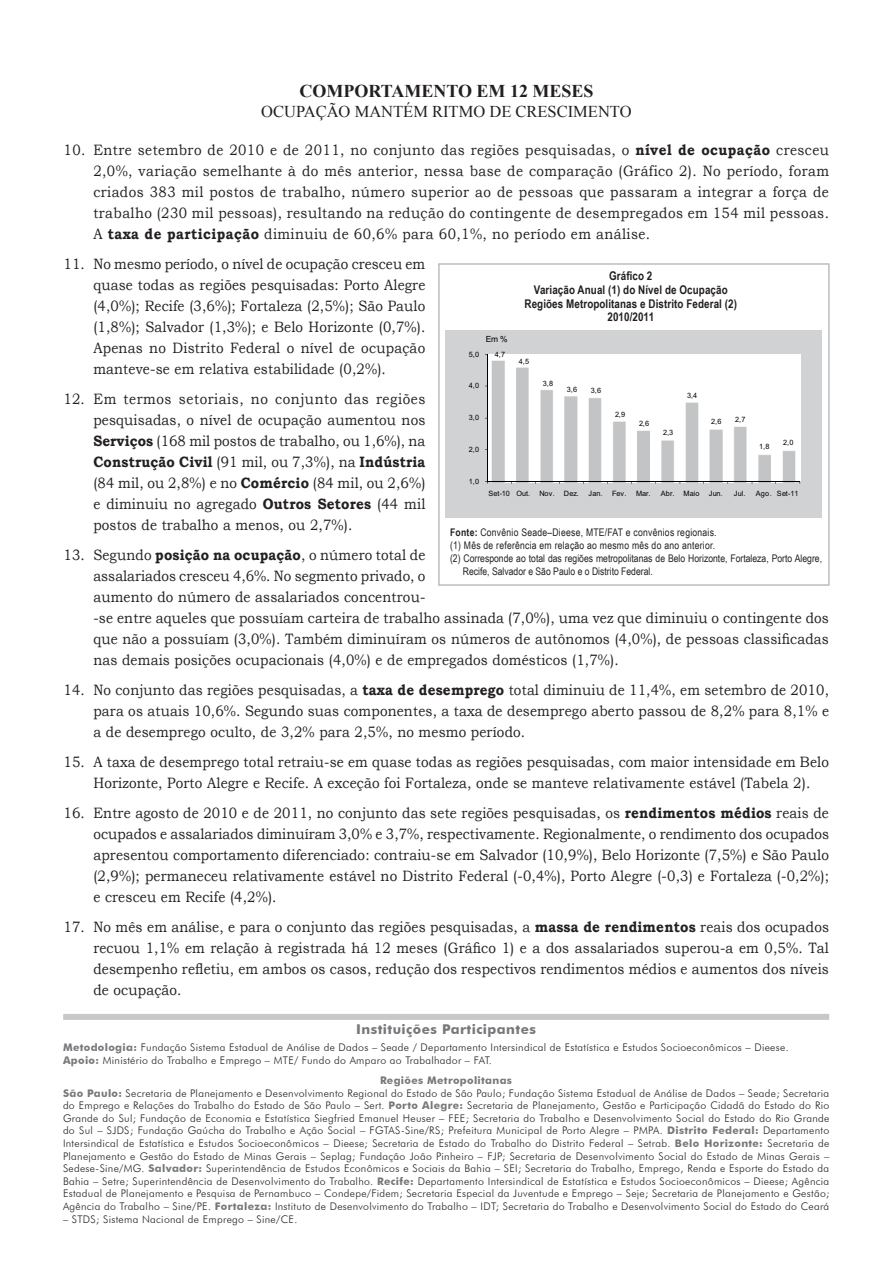
<style>
.page{position:relative;width:893px;height:1263px;background:#fff}
.page>*{position:absolute;margin:0;border:0;box-sizing:border-box;transform-origin:0 0}
.t1{font:700 18px "Times New Roman";color:#231f20}
.t2{font:16.5px "Times New Roman";color:#231f20}
.t3{font:15px/21px "Bookman Old Style";letter-spacing:.01em;color:#231f20;text-align:justify;scale:.9 1}
.t4{font:700 13.5px "Futura BT";letter-spacing:.03em;color:#76787b}
.t5{font:700 12px/13.6px "Arial Narrow";letter-spacing:.005em;color:#231f20;text-align:center}
.t6{font:300 10.5px/12.6px "Futura BT";letter-spacing:.03em;color:#231f20}
.t7{font:10.5px "Arial Narrow";color:#231f20}
.t8{font:10.5px "Arial Narrow";letter-spacing:.025em;color:#231f20}
.t9{font:8.4px "Arial";color:#000}
.t10{font:7.35px "Arial";letter-spacing:.005em;color:#000}
.t11{font:7.35px "Arial";letter-spacing:-.015em;color:#000}
.s1{font-weight:700}
.s2{font-weight:700;color:#76787b}
</style>
<div class="page">
<div style="left:63px;top:1014px;width:766px;height:6px;background:#c7c8ca"></div>
<div style="left:446px;top:330px;width:376px;height:188px;background:#d1d2d4"></div>
<div style="left:438px;top:263px;width:392px;height:323px;border:2px solid #bcbdc0"></div>
<div style="left:487px;top:354px;width:313px;height:128px;background:#fff"></div>
<img style="left:491px;top:361px;width:305px;height:122px">
<hr style="left:487px;top:354px;width:1px;height:127px;background:#000">
<hr style="left:487px;top:481px;width:313px;height:1px;background:#000">
<p class="t1" style="left:299px;top:79px;width:296px">COMPORTAMENTO EM 12 MESES</p>
<p class="t2" style="left:261px;top:100px;width:372px">OCUPAÇÃO MANTÉM RITMO DE CRESCIMENTO</p>
<p class="t3" style="left:93px;top:140px;width:819px;text-indent:-30px">10. Entre setembro de 2010 e de 2011, no conjunto das regiões pesquisadas, o <span class="s1">nível de ocupação</span> cresceu 2,0%, variação semelhante à do mês anterior, nessa base de comparação (Gráfico 2). No período, foram criados 383 mil postos de trabalho, número superior ao de pessoas que passaram a integrar a força de trabalho (230 mil pessoas), resultando na redução do contingente de desempregados em 154 mil pessoas.<br>A <span class="s1">taxa de participação</span> diminuiu de 60,6% para 60,1%, no período em análise.</p>
<p class="t3" style="left:93px;top:254px;width:370px;text-indent:-30px">11. No mesmo período, o nível de ocupação cresceu em quase todas as regiões pesquisadas: Porto Alegre (4,0%); Recife (3,6%); Fortaleza (2,5%); São Paulo (1,8%); Salvador (1,3%); e Belo Horizonte (0,7%).<br>Apenas no Distrito Federal o nível de ocupação manteve-se em relativa estabilidade (0,2%).</p>
<p class="t3" style="left:93px;top:388px;width:370px;text-indent:-30px">12. Em termos setoriais, no conjunto das regiões pesquisadas, o nível de ocupação aumentou nos <span class="s1">Serviços</span> (168 mil postos de trabalho, ou 1,6%), na <span class="s1">Construção Civil</span> (91 mil, ou 7,3%), na <span class="s1">Indústria </span>(84 mil, ou 2,8%) e no <span class="s1">Comércio</span> (84 mil, ou 2,6%) e diminuiu no agregado <span class="s1">Outros Setores</span> (44 mil postos de trabalho a menos, ou 2,7%).</p>
<p class="t3" style="left:93px;top:544px;width:819px;text-align:left;text-indent:-30px">13. Segundo <span class="s1">posição na ocupação</span>, o número total de<br>assalariados cresceu 4,6%. No segmento privado, o<br>aumento do número de assalariados concentrou-<br>-se entre aqueles que possuíam carteira de trabalho assinada (7,0%), uma vez que diminuiu o contingente dos que não a possuíam (3,0%). Também diminuíram os números de autônomos (4,0%), de pessoas classificadas nas demais posições ocupacionais (4,0%) e de empregados domésticos (1,7%).</p>
<p class="t3" style="left:93px;top:679px;width:819px;text-indent:-30px">14. No conjunto das regiões pesquisadas, a <span class="s1">taxa de desemprego</span> total diminuiu de 11,4%, em setembro de 2010, para os atuais 10,6%. Segundo suas componentes, a taxa de desemprego aberto passou de 8,2% para 8,1% e a de desemprego oculto, de 3,2% para 2,5%, no mesmo período.</p>
<p class="t3" style="left:93px;top:751px;width:819px;text-indent:-30px">15. A taxa de desemprego total retraiu-se em quase todas as regiões pesquisadas, com maior intensidade em Belo<br>Horizonte, Porto Alegre e Recife. A exceção foi Fortaleza, onde se manteve relativamente estável (Tabela 2).</p>
<p class="t3" style="left:93px;top:802px;width:819px;text-indent:-30px">16. Entre agosto de 2010 e de 2011, no conjunto das sete regiões pesquisadas, os <span class="s1">rendimentos médios</span> reais de ocupados e assalariados diminuíram 3,0% e 3,7%, respectivamente. Regionalmente, o rendimento dos ocupados apresentou comportamento diferenciado: contraiu-se em Salvador (10,9%), Belo Horizonte (7,5%) e São Paulo (2,9%); permaneceu relativamente estável no Distrito Federal (-0,4%), Porto Alegre (-0,3) e Fortaleza (-0,2%); e cresceu em Recife (4,2%).</p>
<p class="t3" style="left:93px;top:916px;width:819px;text-indent:-30px">17. No mês em análise, e para o conjunto das regiões pesquisadas, a <span class="s1">massa de rendimentos</span> reais dos ocupados recuou 1,1% em relação à registrada há 12 meses (Gráfico 1) e a dos assalariados superou-a em 0,5%. Tal desempenho refletiu, em ambos os casos, redução dos respectivos rendimentos médios e aumentos dos níveis de ocupação.</p>
<p class="t4" style="left:356px;top:1021px;width:181px">Instituições Participantes</p>
<p class="t6" style="left:63px;top:1041px;width:727px"><span class="s2">Metodologia:</span> Fundação Sistema Estadual de Análise de Dados – Seade / Departamento Intersindical de Estatística e Estudos Socioeconômicos – Dieese.<br><span class="s2">Apoio:</span> Ministério do Trabalho e Emprego – MTE/ Fundo do Amparo ao Trabalhador – FAT.</p>
<p class="t6" style="left:63px;top:1074px;width:768px;text-align:center"><span class="s2">Regiões Metropolitanas<br>São Paulo:</span> Secretaria de Planejamento e Desenvolvimento Regional do Estado de São Paulo; Fundação Sistema Estadual de Análise de Dados – Seade; Secretaria do Emprego e Relações do Trabalho do Estado de São Paulo – Sert. <span class="s2">Porto Alegre:</span> Secretaria de Planejamento, Gestão e Participação Cidadã do Estado do Rio Grande do Sul; Fundação de Economia e Estatística Siegfried Emanuel Heuser – FEE; Secretaria do Trabalho e Desenvolvimento Social do Estado do Rio Grande do Sul – SJDS; Fundação Gaúcha do Trabalho e Ação Social – FGTAS-Sine/RS; Prefeitura Municipal de Porto Alegre – PMPA. <span class="s2">Distrito Federal:</span> Departamento Intersindical de Estatística e Estudos Socioeconômicos – Dieese; Secretaria de Estado do Trabalho do Distrito Federal – Setrab. <span class="s2">Belo Horizonte:</span> Secretaria de Planejamento e Gestão do Estado de Minas Gerais – Seplag; Fundação João Pinheiro – FJP; Secretaria de Desenvolvimento Social do Estado de Minas Gerais – Sedese-Sine/MG. <span class="s2">Salvador:</span> Superintendência de Estudos Econômicos e Sociais da Bahia – SEI; Secretaria do Trabalho, Emprego, Renda e Esporte do Estado da Bahia – Setre; Superintendência de Desenvolvimento do Trabalho. <span class="s2">Recife:</span> Departamento Intersindical de Estatística e Estudos Socioeconômicos – Dieese; Agência Estadual de Planejamento e Pesquisa de Pernambuco – Condepe/Fidem; Secretaria Especial da Juventude e Emprego – Seje; Secretaria de Planejamento e Gestão; Agência do Trabalho – Sine/PE. <span class="s2">Fortaleza:</span> Instituto de Desenvolvimento do Trabalho – IDT; Secretaria do Trabalho e Desenvolvimento Social do Estado do Ceará</p>
<p class="t6" style="left:63px;top:1212px;width:236px">– STDS; Sistema Nacional de Emprego – Sine/CE.</p>
<p class="t5" style="left:525px;top:269px;width:214px">Gráfico 2<br>Variação Anual (1) do Nível de Ocupação<br>Regiões Metropolitanas e Distrito Federal (2)<br>2010/2011</p>
<p class="t9" style="left:486px;top:334px;width:24px">Em %</p>
<p class="t10" style="left:469px;top:349px;width:12px">5,0</p>
<p class="t10" style="left:495px;top:349px;width:12px">4,7</p>
<p class="t10" style="left:519px;top:356px;width:12px">4,5</p>
<p class="t10" style="left:543px;top:378px;width:12px">3,8</p>
<p class="t10" style="left:469px;top:381px;width:12px">4,0</p>
<p class="t10" style="left:567px;top:385px;width:12px">3,6</p>
<p class="t10" style="left:591px;top:386px;width:12px">3,6</p>
<p class="t10" style="left:687px;top:390px;width:12px">3,4</p>
<p class="t10" style="left:615px;top:409px;width:12px">2,9</p>
<p class="t10" style="left:469px;top:413px;width:12px">3,0</p>
<p class="t10" style="left:711px;top:417px;width:12px">2,6</p>
<p class="t10" style="left:735px;top:414px;width:12px">2,7</p>
<p class="t10" style="left:639px;top:418px;width:12px">2,6</p>
<p class="t10" style="left:663px;top:428px;width:12px">2,3</p>
<p class="t10" style="left:783px;top:438px;width:12px">2,0</p>
<p class="t10" style="left:759px;top:442px;width:12px">1,8</p>
<p class="t10" style="left:469px;top:444px;width:12px">2,0</p>
<p class="t10" style="left:469px;top:476px;width:12px">1,0</p>
<p class="t11" style="left:488px;top:489px;width:92px">Set-10 Out. Nov. Dez.</p>
<p class="t10" style="left:589px;top:489px;width:15px">Jan.</p>
<p class="t10" style="left:612px;top:489px;width:16px">Fev.</p>
<p class="t10" style="left:636px;top:489px;width:16px">Mar.</p>
<p class="t10" style="left:661px;top:489px;width:40px">Abr. Maio</p>
<p class="t10" style="left:709px;top:489px;width:15px">Jun.</p>
<p class="t10" style="left:734px;top:489px;width:13px">Jul.</p>
<p class="t10" style="left:756px;top:489px;width:44px">Ago. Set-11</p>
<p class="t8" style="left:450px;top:526px;width:268px"><span class="s1">Fonte:</span> Convênio Seade–Dieese, MTE/FAT e convênios regionais.</p>
<p class="t8" style="left:450px;top:540px;width:267px">(1) Mês de referência em relação ao mesmo mês do ano anterior.</p>
<p class="t7" style="left:450px;top:552px;width:373px">(2) Corresponde ao total das regiões metropolitanas de Belo Horizonte, Fortaleza, Porto Alegre,</p>
<p class="t7" style="left:463px;top:565px;width:191px">Recife, Salvador e São Paulo e o Distrito Federal.</p>
</div>
